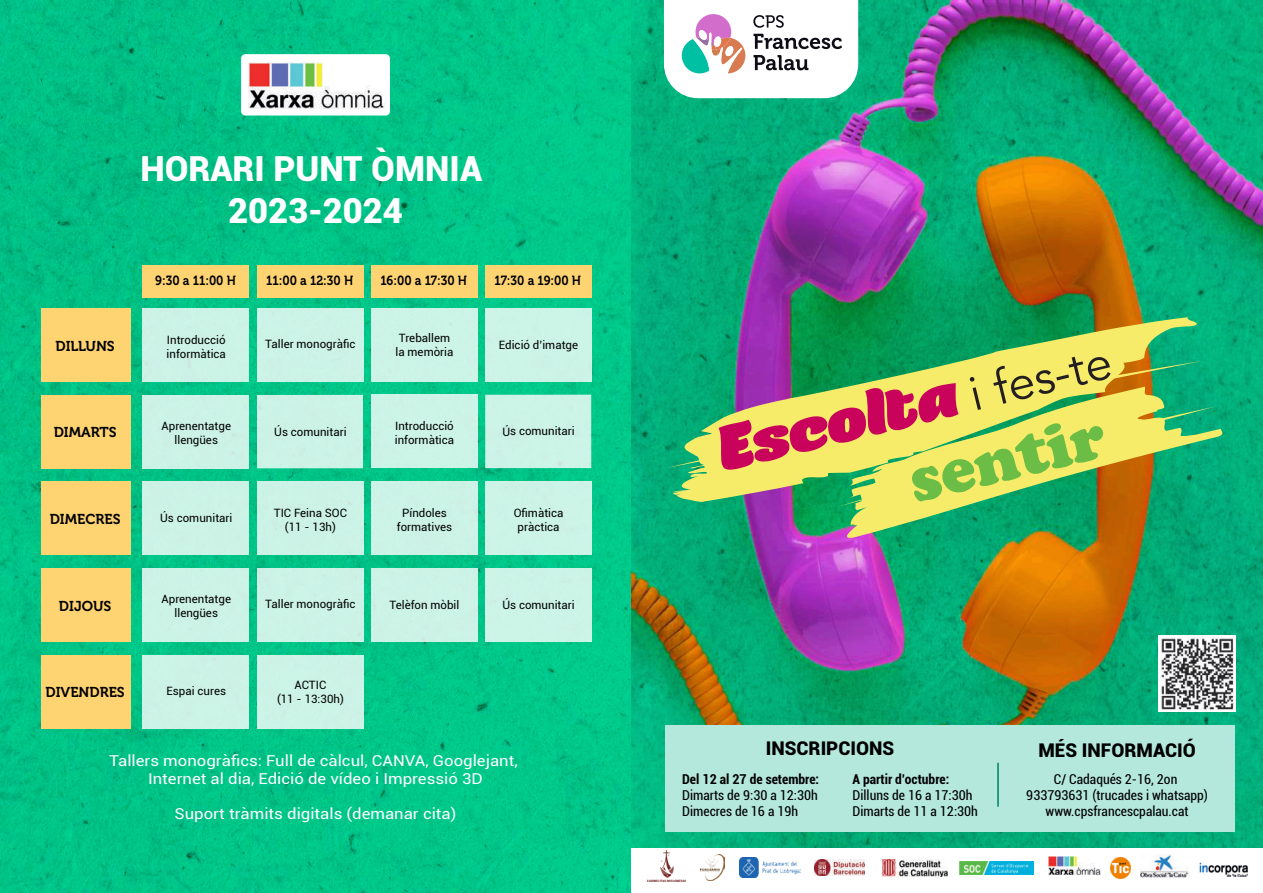
<style>
.page{position:relative;width:1263px;height:893px;background:#fff}
.page>*{position:absolute;margin:0;border:0;box-sizing:border-box;transform-origin:0 0}
.t1{font:62.7px "Comalle";color:#c9035c}
.t2{font:62.7px "Cooper Black Std";color:#6cbd45}
.t3{font:900 34.5px/41.4px "Roboto";color:#fff;text-align:center}
.t4{font:900 18.9px "Roboto";color:#000}
.t5{font:15px/18px "Roboto";color:#fff;text-align:center;scale:1.12 1}
.t6{font:14.25px "Museo 700";color:#000}
.t7{font:condensed 13.65px/16.4px "Roboto";color:#000;text-align:center}
.t8{font:700 condensed 13.65px "Roboto";color:#000}
.t9{font:13.2px "Museo 700";color:#000;scale:.9 1}
.t10{font:11.55px/13.8px "Roboto";color:#000;text-align:center}
.s1{font-family:"Avenir";font-size:48px;color:#231f20}
</style>
<div class="page">
<img style="left:0;top:0;width:631px;height:893px">
<img style="left:631px;top:0;width:632px;height:848px">
<img style="left:1049px;top:857px;width:51px;height:17px">
<img style="left:700px;top:854px;width:25px;height:27px">
<img style="left:1140px;top:855px;width:49px;height:23px">
<img style="left:1199px;top:862px;width:49px;height:14px">
<img style="left:959px;top:861px;width:75px;height:13px">
<img style="left:648px;top:851px;width:37px;height:31px">
<img style="left:815px;top:859px;width:49px;height:16px">
<img style="left:739px;top:858px;width:61px;height:19px">
<img style="left:1110px;top:858px;width:21px;height:20px">
<div style="left:666px;top:725px;width:569px;height:106px;background:#b5e8dd"></div>
<hr style="left:997px;top:763px;width:2px;height:43px;background:#008166">
<img style="left:882px;top:859px;width:65px;height:17px">
<div style="left:241px;top:54px;width:149px;height:62px;background:#fff;border-radius:4px"></div>
<img style="left:249px;top:63px;width:135px;height:46px">
<div style="left:41px;top:308px;width:90px;height:73px;background:#fed372"></div>
<div style="left:41px;top:395px;width:90px;height:73px;background:#fed372"></div>
<div style="left:41px;top:481px;width:90px;height:74px;background:#fed372"></div>
<div style="left:41px;top:568px;width:90px;height:74px;background:#fed372"></div>
<div style="left:41px;top:655px;width:90px;height:73px;background:#fed372"></div>
<div style="left:143px;top:265px;width:106px;height:33px;background:#fed372"></div>
<div style="left:143px;top:395px;width:106px;height:73px;background:#ccf2e6"></div>
<div style="left:143px;top:568px;width:106px;height:74px;background:#ccf2e6"></div>
<div style="left:143px;top:655px;width:106px;height:73px;background:#ccf2e6"></div>
<div style="left:257px;top:265px;width:106px;height:33px;background:#fed372"></div>
<div style="left:371px;top:265px;width:106px;height:33px;background:#fed372"></div>
<div style="left:485px;top:265px;width:106px;height:33px;background:#fed372"></div>
<div style="left:143px;top:308px;width:106px;height:73px;background:#ccf2e6"></div>
<div style="left:371px;top:395px;width:106px;height:73px;background:#ccf3e7"></div>
<div style="left:143px;top:481px;width:106px;height:74px;background:#ccf2e6"></div>
<div style="left:485px;top:568px;width:106px;height:74px;background:#ccf3e7"></div>
<div style="left:371px;top:568px;width:106px;height:74px;background:#ccf3e6"></div>
<div style="left:485px;top:395px;width:106px;height:73px;background:#ccf3e7"></div>
<div style="left:257px;top:308px;width:106px;height:73px;background:#ccf3e6"></div>
<div style="left:257px;top:568px;width:106px;height:74px;background:#ccf3e6"></div>
<div style="left:257px;top:655px;width:106px;height:73px;background:#ccf3e6"></div>
<div style="left:257px;top:395px;width:106px;height:73px;background:#ccf2e6"></div>
<div style="left:485px;top:308px;width:106px;height:73px;background:#ccf4e7"></div>
<div style="left:371px;top:308px;width:106px;height:73px;background:#ccf3e7"></div>
<div style="left:257px;top:481px;width:106px;height:74px;background:#ccf2e6"></div>
<div style="left:485px;top:481px;width:106px;height:74px;background:#ccf3e7"></div>
<div style="left:371px;top:481px;width:106px;height:74px;background:#ccf3e6"></div>
<svg style="left:664px;top:0;width:194px;height:98px"></svg>
<svg style="left:840px;top:387px;width:385px;height:153px;background:#3da563"></svg>
<svg style="left:672px;top:317px;width:528px;height:185px;background:#96c066"></svg>
<img style="left:1158px;top:635px;width:77px;height:77px">
<h2 class="t3" style="left:140px;top:147px;width:343px">HORARI PUNT ÒMNIA<br>2023-2024</h2>
<p class="t9" style="left:155px;top:273px;width:91px">9:30 a 11:00 H</p>
<p class="t9" style="left:266px;top:273px;width:98px">11:00 a 12:30 H</p>
<p class="t9" style="left:380px;top:273px;width:98px">16:00 a 17:30 H</p>
<p class="t9" style="left:494px;top:273px;width:98px">17:30 a 19:00 H</p>
<p class="t6" style="left:56px;top:338px;width:61px">DILLUNS</p>
<p class="t10" style="left:167px;top:332px;width:61px;text-align:left">Introducció informàtica</p>
<p class="t10" style="left:265px;top:337px;width:92px">Taller monogràfic</p>
<p class="t10" style="left:395px;top:331px;width:60px;text-align:left">Treballem la memòria</p>
<p class="t10" style="left:499px;top:338px;width:81px">Edició d’imatge</p>
<p class="t6" style="left:54px;top:424px;width:64px">DIMARTS</p>
<p class="t10" style="left:162px;top:418px;width:71px">Aprenentatge llengües</p>
<p class="t10" style="left:274px;top:424px;width:74px">Ús comunitari</p>
<p class="t10" style="left:395px;top:419px;width:61px;text-align:left">Introducció informàtica</p>
<p class="t10" style="left:502px;top:424px;width:74px">Ús comunitari</p>
<p class="t6" style="left:50px;top:511px;width:72px">DIMECRES</p>
<p class="t10" style="left:160px;top:511px;width:74px">Ús comunitari</p>
<p class="t10" style="left:274px;top:506px;width:75px">TIC Feina SOC (11 - 13h)</p>
<p class="t10" style="left:514px;top:506px;width:51px">Ofimàtica pràctica</p>
<p class="t10" style="left:397px;top:506px;width:57px">Píndoles formatives</p>
<p class="t6" style="left:59px;top:598px;width:54px">DIJOUS</p>
<p class="t10" style="left:162px;top:591px;width:71px">Aprenentatge llengües</p>
<p class="t10" style="left:265px;top:596px;width:92px">Taller monogràfic</p>
<p class="t10" style="left:389px;top:597px;width:71px">Telèfon mòbil</p>
<p class="t10" style="left:502px;top:597px;width:74px">Ús comunitari</p>
<p class="t6" style="left:46px;top:685px;width:81px">DIVENDRES</p>
<p class="t10" style="left:167px;top:683px;width:61px">Espai cures</p>
<p class="t10" style="left:277px;top:677px;width:68px">ACTIC<br>(11 - 13:30h)</p>
<p class="t5" style="left:109px;top:751px;width:366px">Tallers monogràfics: Full de càlcul, CANVA, Googlejant,<br>Internet al dia, Edició de vídeo i Impressió 3D</p>
<p class="t5" style="left:175px;top:804px;width:253px">Suport tràmits digitals (demanar cita)</p>
<h1 class="t1" style="left:706px;top:412px;width:406px;rotate:-14deg">Escolta <span class="s1">i fes-te</span></h1>
<h1 class="t2" style="left:900px;top:445px;width:201px;rotate:-14deg">sentir</h1>
<h3 class="t4" style="left:766px;top:735px;width:130px">INSCRIPCIONS</h3>
<p class="t8" style="left:682px;top:769px;width:138px">Del 12 al 27 de setembre:</p>
<p class="t8" style="left:852px;top:769px;width:98px">A partir d’octubre:</p>
<p class="t7" style="left:682px;top:787px;width:137px">Dimarts de 9:30 a 12:30h</p>
<p class="t7" style="left:852px;top:787px;width:121px">Dilluns de 16 a 17:30h</p>
<p class="t7" style="left:682px;top:803px;width:117px">Dimecres de 16 a 19h</p>
<p class="t7" style="left:852px;top:803px;width:127px">Dimarts de 11 a 12:30h</p>
<h3 class="t4" style="left:1038px;top:736px;width:159px">MÉS INFORMACIÓ</h3>
<p class="t7" style="left:1026px;top:770px;width:183px">C/ Cadaqués 2-16, 2on<br>933793631 (trucades i whatsapp) www.cpsfrancescpalau.cat</p>
</div>
